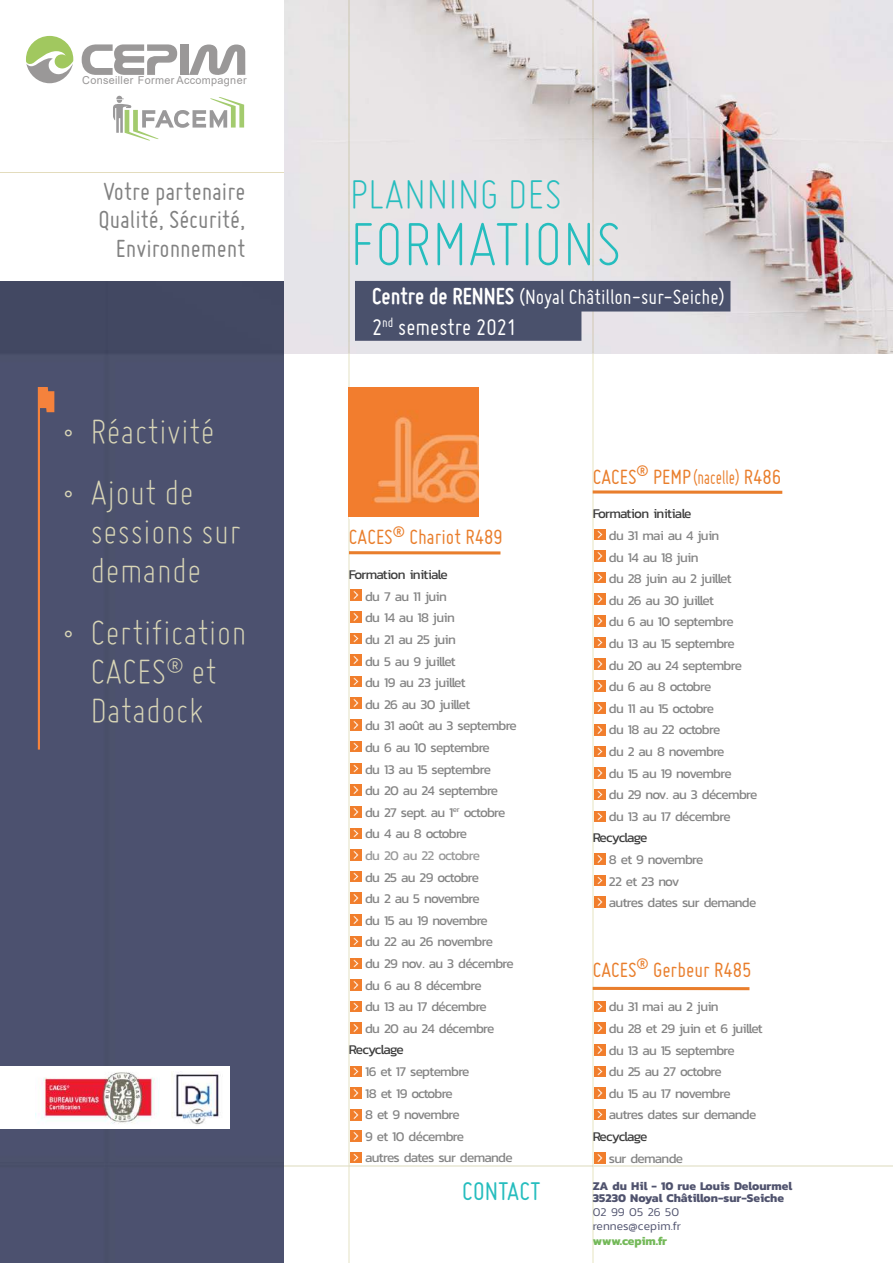
<style>
.page{position:relative;width:893px;height:1263px;background:#fff}
.page>*{position:absolute;margin:0;border:0;box-sizing:border-box;transform-origin:0 0}
.t1{font:300 68.85px "Miso";color:#26bdbe}
.t2{font:300 46.05px "Miso";color:#26bdbe}
.t3{font:300 39px/39px "Miso";color:#d9d6b7}
.t4{font:27.9px "Miso";color:#26bdbe}
.t5{font:27px/28.3px "Miso";color:#818181;text-align:right}
.t6{font:24.75px "Miso";color:#fff}
.t7{font:22.5px "Miso";color:#e97e2c}
.t8{font:22.5px "Miso";color:#fff}
.t9{font:13.5px/21.6px "Kanit";letter-spacing:-.05em;color:#858585}
.t10{font:13.5px "Kanit";letter-spacing:-.05em;color:#3e3e3e}
.t11{font:13.5px "Kanit";letter-spacing:-.08em;color:#3e3e3e}
.t12{font:13.5px "Kanit";letter-spacing:-.06em;color:#999}
.t13{font:700 12px/12px "Kanit";color:#50536e}
.t14{font:300 12px/14.1px "Kanit";color:#50536e}
.t15{font:700 12px "Kanit";color:#74b959}
.t16{font:10.95px "Arial";letter-spacing:.03em;color:#9a9898}
.s1{font-weight:700;font-size:24.75px}
.s2{font-size:21px}
</style>
<div class="page">
<img style="left:283px;top:0;width:610px;height:353px">
<img style="left:592px;top:0;width:1px;height:1263px">
<img style="left:349px;top:0;width:1px;height:1263px">
<img style="left:283px;top:1165px;width:610px;height:1px">
<img style="left:0;top:281px;width:283px;height:982px">
<div style="left:0;top:1066px;width:230px;height:62px;background:#fff"></div>
<img style="left:35px;top:1072px;width:120px;height:52px">
<img style="left:172px;top:1072px;width:47px;height:53px">
<div style="left:349px;top:387px;width:133px;height:131px;background:linear-gradient(to bottom,#fff,#fff)"></div>
<img style="left:349px;top:387px;width:129px;height:129px">
<svg style="left:351px;top:590px;width:10px;height:10px"></svg>
<svg style="left:351px;top:611px;width:10px;height:11px"></svg>
<svg style="left:351px;top:633px;width:10px;height:11px"></svg>
<svg style="left:351px;top:655px;width:10px;height:10px"></svg>
<svg style="left:351px;top:676px;width:10px;height:11px"></svg>
<svg style="left:351px;top:698px;width:10px;height:10px"></svg>
<svg style="left:351px;top:720px;width:10px;height:10px"></svg>
<svg style="left:351px;top:741px;width:10px;height:11px"></svg>
<svg style="left:351px;top:763px;width:10px;height:11px"></svg>
<svg style="left:351px;top:785px;width:10px;height:10px"></svg>
<svg style="left:351px;top:806px;width:10px;height:11px"></svg>
<svg style="left:351px;top:828px;width:10px;height:11px"></svg>
<svg style="left:351px;top:850px;width:10px;height:10px"></svg>
<svg style="left:351px;top:871px;width:10px;height:11px"></svg>
<svg style="left:351px;top:893px;width:10px;height:10px"></svg>
<svg style="left:351px;top:915px;width:10px;height:10px"></svg>
<svg style="left:351px;top:936px;width:10px;height:11px"></svg>
<svg style="left:351px;top:958px;width:10px;height:11px"></svg>
<svg style="left:351px;top:980px;width:10px;height:10px"></svg>
<svg style="left:351px;top:1001px;width:10px;height:11px"></svg>
<svg style="left:351px;top:1023px;width:10px;height:10px"></svg>
<svg style="left:351px;top:1066px;width:10px;height:11px"></svg>
<svg style="left:351px;top:1088px;width:10px;height:10px"></svg>
<svg style="left:351px;top:1109px;width:10px;height:11px"></svg>
<svg style="left:351px;top:1130px;width:10px;height:11px"></svg>
<svg style="left:351px;top:1152px;width:10px;height:11px"></svg>
<hr style="left:349px;top:551px;width:151px;height:3px;background:#e97e2c">
<div style="left:355px;top:281px;width:375px;height:30px;background:#4a516c"></div>
<div style="left:355px;top:310px;width:226px;height:31px;background:#4a516c"></div>
<hr style="left:0;top:173px;width:283px;height:1px;background:#e3dcbd">
<svg style="left:594px;top:529px;width:11px;height:11px"></svg>
<svg style="left:594px;top:551px;width:11px;height:10px"></svg>
<svg style="left:594px;top:572px;width:11px;height:11px"></svg>
<svg style="left:594px;top:594px;width:11px;height:10px"></svg>
<svg style="left:594px;top:615px;width:11px;height:11px"></svg>
<svg style="left:594px;top:637px;width:11px;height:11px"></svg>
<svg style="left:594px;top:659px;width:11px;height:10px"></svg>
<svg style="left:594px;top:680px;width:11px;height:11px"></svg>
<svg style="left:594px;top:703px;width:11px;height:11px"></svg>
<svg style="left:594px;top:724px;width:11px;height:11px"></svg>
<svg style="left:594px;top:746px;width:11px;height:11px"></svg>
<svg style="left:594px;top:768px;width:11px;height:10px"></svg>
<svg style="left:594px;top:789px;width:11px;height:11px"></svg>
<svg style="left:594px;top:811px;width:11px;height:11px"></svg>
<svg style="left:594px;top:854px;width:11px;height:10px"></svg>
<svg style="left:594px;top:875px;width:11px;height:11px"></svg>
<svg style="left:594px;top:897px;width:11px;height:10px"></svg>
<svg style="left:594px;top:1001px;width:11px;height:11px"></svg>
<svg style="left:594px;top:1023px;width:11px;height:10px"></svg>
<svg style="left:594px;top:1044px;width:11px;height:11px"></svg>
<svg style="left:594px;top:1066px;width:11px;height:11px"></svg>
<svg style="left:594px;top:1088px;width:11px;height:10px"></svg>
<svg style="left:594px;top:1109px;width:11px;height:11px"></svg>
<svg style="left:594px;top:1152px;width:11px;height:11px"></svg>
<svg style="left:593px;top:490px;width:189px;height:4px"></svg>
<svg style="left:38px;top:387px;width:16px;height:362px"></svg>
<div style="left:180px;top:44px;width:8px;height:31px;background:#9a9898"></div>
<svg style="left:82px;top:44px;width:95px;height:31px"></svg>
<svg style="left:189px;top:45px;width:56px;height:30px"></svg>
<svg style="left:26px;top:36px;width:47px;height:47px"></svg>
<hr style="left:593px;top:987px;width:156px;height:3px;background:#e97e2c">
<svg style="left:113px;top:96px;width:131px;height:45px"></svg>
<p class="t16" style="left:82px;top:76px;width:166px">Conseiller Former Accompagner</p>
<h3 class="t5" style="left:99px;top:180px;width:148px">Votre partenaire<br>Qualité, Sécurité,<br>Environnement</h3>
<h3 class="t3" style="left:63px;top:415px;width:153px">• Réactivité</h3>
<h3 class="t3" style="left:90px;top:477px;width:152px;text-indent:-27px">• Ajout de sessions sur demande</h3>
<h3 class="t3" style="left:63px;top:616px;width:185px;text-align:center">• Certification<br>CACES<sup>®</sup> et<br>Datadock</h3>
<h2 class="t2" style="left:350px;top:179px;width:214px">PLANNING DES</h2>
<h1 class="t1" style="left:350px;top:221px;width:274px">FORMATIONS</h1>
<h3 class="t8" style="left:372px;top:290px;width:354px"><span class="s1">Centre de RENNES</span> (Noyal Châtillon-sur-Seiche)</h3>
<h3 class="t6" style="left:372px;top:319px;width:147px">2<sup>nd</sup> semestre 2021</h3>
<h3 class="t7" style="left:349px;top:530px;width:155px">CACES<sup>®</sup> Chariot R489</h3>
<p class="t10" style="left:349px;top:569px;width:100px">Formation initiale</p>
<p class="t9" style="left:365px;top:587px;width:153px">du 7 au 11 juin<br>du 14 au 18 juin<br>du 21 au 25 juin<br>du 5 au 9 juillet<br>du 19 au 23 juillet<br>du 26 au 30 juillet<br>du 31 août au 3 septembre du 6 au 10 septembre<br>du 13 au 15 septembre<br>du 20 au 24 septembre<br>du 27 sept. au 1<sup>er</sup> octobre du 4 au 8 octobre</p>
<p class="t12" style="left:365px;top:850px;width:116px">du 20 au 22 octobre</p>
<p class="t9" style="left:365px;top:867px;width:150px">du 25 au 29 octobre<br>du 2 au 5 novembre<br>du 15 au 19 novembre<br>du 22 au 26 novembre<br>du 29 nov. au 3 décembre du 6 au 8 décembre<br>du 13 au 17 décembre<br>du 20 au 24 décembre</p>
<p class="t11" style="left:349px;top:1044px;width:56px">Recyclage</p>
<p class="t9" style="left:365px;top:1062px;width:149px">16 et 17 septembre<br>18 et 19 octobre<br>8 et 9 novembre<br>9 et 10 décembre<br>autres dates sur demande</p>
<h3 class="t4" style="left:462px;top:1181px;width:80px">CONTACT</h3>
<h3 class="t7" style="left:593px;top:469px;width:190px">CACES<sup>®</sup> PEMP<span class="s2">(nacelle)</span> R486</h3>
<p class="t10" style="left:593px;top:508px;width:100px">Formation initiale</p>
<p class="t9" style="left:609px;top:526px;width:150px">du 31 mai au 4 juin<br>du 14 au 18 juin<br>du 28 juin au 2 juillet<br>du 26 au 30 juillet<br>du 6 au 10 septembre<br>du 13 au 15 septembre<br>du 20 au 24 septembre du 6 au 8 octobre<br>du 11 au 15 octobre<br>du 18 au 22 octobre<br>du 2 au 8 novembre<br>du 15 au 19 novembre<br>du 29 nov. au 3 décembre du 13 au 17 décembre</p>
<p class="t11" style="left:593px;top:832px;width:56px">Recyclage</p>
<p class="t9" style="left:609px;top:850px;width:149px">8 et 9 novembre<br>22 et 23 nov<br>autres dates sur demande</p>
<h3 class="t7" style="left:593px;top:962px;width:160px">CACES<sup>®</sup> Gerbeur R485</h3>
<p class="t9" style="left:609px;top:997px;width:155px">du 31 mai au 2 juin<br>du 28 et 29 juin et 6 juillet du 13 au 15 septembre<br>du 25 au 27 octobre<br>du 15 au 17 novembre autres dates sur demande</p>
<p class="t11" style="left:593px;top:1131px;width:56px">Recyclage</p>
<p class="t9" style="left:609px;top:1148px;width:76px">sur demande</p>
<p class="t13" style="left:593px;top:1181px;width:201px">ZA du Hil - 10 rue Louis Delourmel<br>35230 Noyal Châtillon-sur-Seiche</p>
<p class="t14" style="left:593px;top:1206px;width:90px">02 99 05 26 50 rennes@cepim.fr</p>
<p class="t15" style="left:593px;top:1235px;width:76px">www.cepim.fr</p>
</div>
